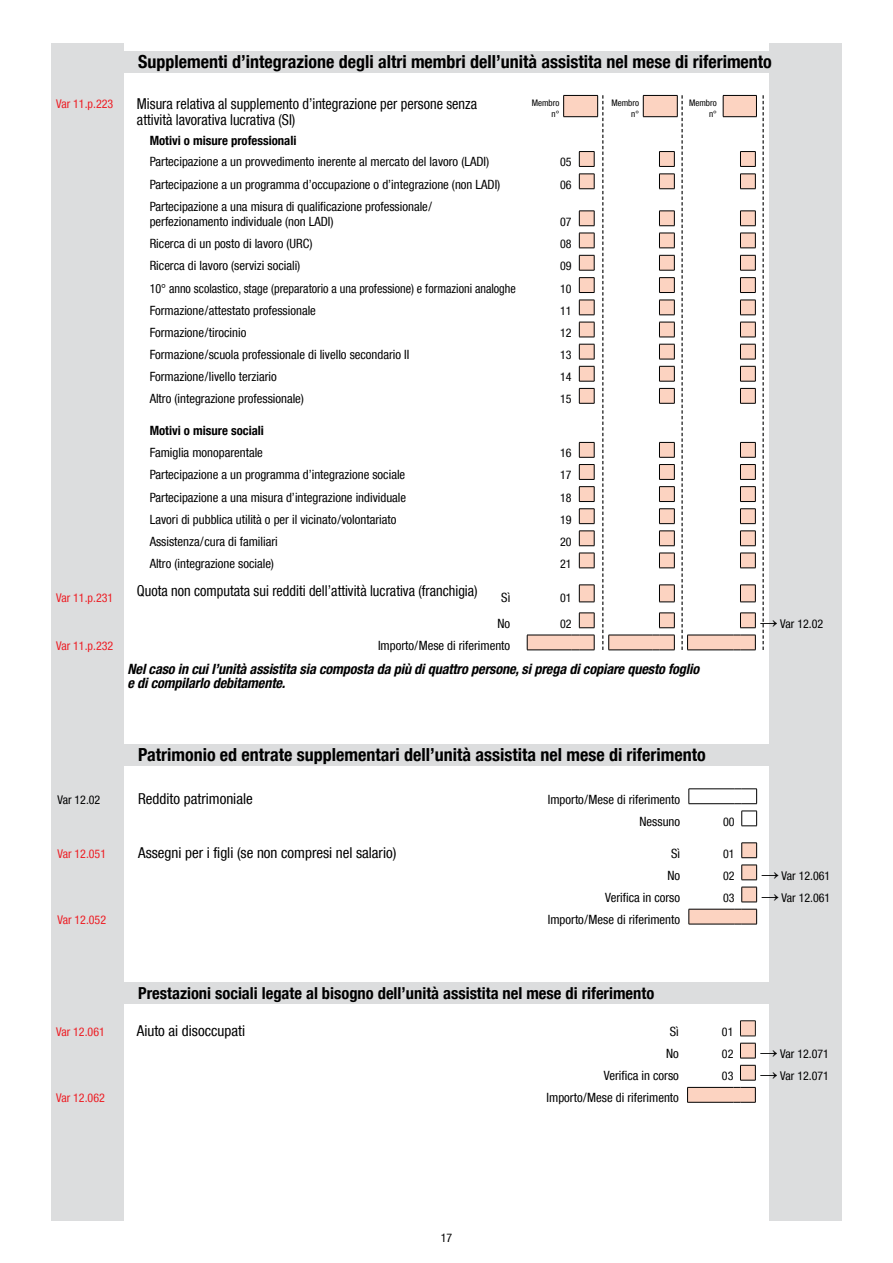
<style>
.page{position:relative;width:893px;height:1263px;background:#fff}
.page>*{position:absolute;margin:0;border:0;box-sizing:border-box;transform-origin:0 0}
.Text_10_12{font:700 condensed 18px "Helvetica Neue LT Com";color:#000}
.Text_10_12-2{font:700 condensed 16.5px "Helvetica Neue LT Com";color:#000}
.text_8_9{font:condensed 15px/16.5px "Helvetica Neue LT Com";color:#000;scale:.95 1}
.Text_10_12-3{font:condensed 15px "Helvetica Neue LT Com";color:#000}
.text_8_9-2{font:condensed 15px "Helvetica Neue LT Com";color:#000}
.text_8_9-3{font:italic 700 condensed 14.25px/14.2px "Helvetica Neue LT Com";letter-spacing:-.01em;color:#000}
.text_8_9-4{font:condensed 12.75px "Helvetica Neue LT Com";color:#000}
.text_8_9-5{font:condensed 12.75px "Helvetica Neue LT Com";color:#000;scale:.95 1}
.text_8_9-6{font:700 condensed 12.75px "Helvetica Neue LT Com";color:#000}
.text_8_9-7{font:condensed 12px "Helvetica Neue LT Com";color:#000}
.text_8_9-8{font:condensed 12px "Helvetica Neue LT Com";color:#ed1d24}
.text_8_9-9{font:condensed 9px/10.5px "Helvetica Neue LT Com";color:#000;text-align:right}
.s1{font-family:"Times New Roman";font-weight:700;font-stretch:normal;font-size:18px}
</style>
<div class="page">
<div style="left:51px;top:43px;width:72px;height:1177px;background:#dcddde"></div>
<div style="left:770px;top:43px;width:72px;height:1177px;background:#dcddde"></div>
<svg style="left:527px;top:634px;width:36px;height:16px"></svg>
<svg style="left:527px;top:636px;width:1px;height:14px"></svg>
<hr style="left:527px;top:635px;width:44px;height:1px;background:#000">
<hr style="left:527px;top:650px;width:44px;height:1px;background:#000">
<svg style="left:763px;top:95px;width:1px;height:555px"></svg>
<div style="left:119px;top:51px;width:685px;height:21px;background:#dcddde"></div>
<div style="left:119px;top:744px;width:654px;height:21px;background:#dcddde"></div>
<svg style="left:687px;top:1020px;width:69px;height:83px"></svg>
<div style="left:119px;top:982px;width:656px;height:21px;background:#dcddde"></div>
<svg style="left:563px;top:95px;width:194px;height:556px"></svg>
<svg style="left:741px;top:811px;width:16px;height:15px"></svg>
<svg style="left:689px;top:789px;width:1px;height:14px"></svg>
<hr style="left:689px;top:788px;width:46px;height:1px;background:#000">
<hr style="left:689px;top:803px;width:46px;height:1px;background:#000">
<svg style="left:735px;top:788px;width:22px;height:16px"></svg>
<svg style="left:689px;top:842px;width:68px;height:83px"></svg>
<p class="Text_10_12" style="left:138px;top:51px;width:635px">Supplementi d’integrazione degli altri membri dell’unità assistita nel mese di riferimento</p>
<p class="text_8_9-8" style="left:56px;top:97px;width:59px">Var 11.p.223</p>
<p class="text_8_9" style="left:137px;top:95px;width:359px">Misura relativa al supplemento d’integrazione per persone senza attività lavorativa lucrativa (SI)</p>
<p class="text_8_9-6" style="left:150px;top:133px;width:148px">Motivi o misure professionali</p>
<p class="text_8_9-4" style="left:150px;top:154px;width:341px">Partecipazione a un provvedimento inerente al mercato del lavoro (LADI)</p>
<p class="text_8_9-7" style="left:560px;top:155px;width:13px">05</p>
<p class="text_8_9-4" style="left:150px;top:177px;width:352px">Partecipazione a un programma d’occupazione o d’integrazione (non LADI)</p>
<p class="text_8_9-7" style="left:560px;top:177px;width:13px">06</p>
<p class="text_8_9-4" style="left:150px;top:199px;width:284px">Partecipazione a una misura di qualificazione professionale/</p>
<p class="text_8_9-4" style="left:150px;top:214px;width:185px">perfezionamento individuale (non LADI)</p>
<p class="text_8_9-7" style="left:560px;top:214px;width:13px">07</p>
<p class="text_8_9-4" style="left:150px;top:236px;width:164px">Ricerca di un posto di lavoro (URC)</p>
<p class="text_8_9-7" style="left:560px;top:237px;width:13px">08</p>
<p class="text_8_9-4" style="left:150px;top:258px;width:152px">Ricerca di lavoro (servizi sociali)</p>
<p class="text_8_9-7" style="left:560px;top:259px;width:13px">09</p>
<p class="text_8_9-5" style="left:150px;top:280px;width:387px">10° anno scolastico, stage (preparatorio a una professione) e formazioni analoghe</p>
<p class="text_8_9-7" style="left:560px;top:281px;width:13px">10</p>
<p class="text_8_9-4" style="left:150px;top:303px;width:168px">Formazione/attestato professionale</p>
<p class="text_8_9-7" style="left:560px;top:303px;width:13px">11</p>
<p class="text_8_9-4" style="left:150px;top:325px;width:98px">Formazione/tirocinio</p>
<p class="text_8_9-7" style="left:560px;top:326px;width:13px">12</p>
<p class="text_8_9-4" style="left:150px;top:347px;width:261px">Formazione/scuola professionale di livello secondario II</p>
<p class="text_8_9-7" style="left:560px;top:348px;width:13px">13</p>
<p class="text_8_9-4" style="left:150px;top:369px;width:129px">Formazione/livello terziario</p>
<p class="text_8_9-7" style="left:560px;top:370px;width:13px">14</p>
<p class="text_8_9-4" style="left:150px;top:391px;width:156px">Altro (integrazione professionale)</p>
<p class="text_8_9-7" style="left:560px;top:392px;width:13px">15</p>
<p class="text_8_9-6" style="left:150px;top:423px;width:116px">Motivi o misure sociali</p>
<p class="text_8_9-4" style="left:150px;top:445px;width:115px">Famiglia monoparentale</p>
<p class="text_8_9-7" style="left:560px;top:446px;width:13px">16</p>
<p class="text_8_9-4" style="left:150px;top:467px;width:257px">Partecipazione a un programma d’integrazione sociale</p>
<p class="text_8_9-7" style="left:560px;top:468px;width:13px">17</p>
<p class="text_8_9-4" style="left:150px;top:489px;width:258px">Partecipazione a una misura d’integrazione individuale</p>
<p class="text_8_9-7" style="left:560px;top:490px;width:13px">18</p>
<p class="text_8_9-4" style="left:150px;top:512px;width:248px">Lavori di pubblica utilità o per il vicinato/volontariato</p>
<p class="text_8_9-7" style="left:560px;top:512px;width:13px">19</p>
<p class="text_8_9-4" style="left:150px;top:534px;width:130px">Assistenza/cura di familiari</p>
<p class="text_8_9-7" style="left:560px;top:534px;width:13px">20</p>
<p class="text_8_9-4" style="left:150px;top:556px;width:126px">Altro (integrazione sociale)</p>
<p class="text_8_9-7" style="left:560px;top:556px;width:13px">21</p>
<p class="text_8_9-8" style="left:56px;top:591px;width:59px">Var 11.p.231</p>
<p class="text_8_9-9" style="left:532px;top:98px;width:29px">Membro n°</p>
<p class="text_8_9-9" style="left:611px;top:98px;width:29px">Membro n°</p>
<p class="text_8_9-9" style="left:689px;top:98px;width:29px">Membro n°</p>
<p class="text_8_9" style="left:137px;top:582px;width:360px">Quota non computata sui redditi dell’attività lucrativa (franchigia)</p>
<p class="text_8_9-4" style="left:501px;top:590px;width:10px">Sì</p>
<p class="text_8_9-7" style="left:560px;top:591px;width:13px">01</p>
<p class="text_8_9-4" style="left:497px;top:616px;width:14px">No</p>
<p class="text_8_9-7" style="left:560px;top:616px;width:13px">02</p>
<p class="text_8_9-7" style="left:760px;top:616px;width:65px"><span class="s1">→</span> Var 12.02</p>
<p class="text_8_9-8" style="left:56px;top:638px;width:59px">Var 11.p.232</p>
<p class="text_8_9-4" style="left:378px;top:638px;width:134px">Importo/Mese di riferimento</p>
<p class="text_8_9-3" style="left:128px;top:662px;width:573px">Nel caso in cui l’unità assistita sia composta da più di quattro persone, si prega di copiare questo foglio e di compilarlo debitamente.</p>
<p class="Text_10_12" style="left:138px;top:744px;width:569px">Patrimonio ed entrate supplementari dell’unità assistita nel mese di riferimento</p>
<p class="text_8_9-7" style="left:57px;top:792px;width:45px">Var 12.02</p>
<p class="text_8_9-2" style="left:138px;top:789px;width:116px">Reddito patrimoniale</p>
<p class="text_8_9-4" style="left:548px;top:792px;width:134px">Importo/Mese di riferimento</p>
<p class="text_8_9-4" style="left:639px;top:814px;width:42px">Nessuno</p>
<p class="text_8_9-7" style="left:723px;top:814px;width:13px">00</p>
<p class="text_8_9-8" style="left:57px;top:846px;width:50px">Var 12.051</p>
<p class="Text_10_12-3" style="left:138px;top:843px;width:260px">Assegni per i figli (se non compresi nel salario)</p>
<p class="text_8_9-4" style="left:671px;top:846px;width:10px">Sì</p>
<p class="text_8_9-7" style="left:723px;top:846px;width:13px">01</p>
<p class="text_8_9-4" style="left:667px;top:868px;width:14px">No</p>
<p class="text_8_9-7" style="left:723px;top:868px;width:13px">02</p>
<p class="text_8_9-7" style="left:761px;top:868px;width:71px"><span class="s1">→</span> Var 12.061</p>
<p class="text_8_9-4" style="left:605px;top:890px;width:77px">Verifica in corso</p>
<p class="text_8_9-7" style="left:723px;top:891px;width:13px">03</p>
<p class="text_8_9-7" style="left:761px;top:891px;width:71px"><span class="s1">→</span> Var 12.061</p>
<p class="text_8_9-8" style="left:57px;top:913px;width:50px">Var 12.052</p>
<p class="text_8_9-4" style="left:548px;top:912px;width:134px">Importo/Mese di riferimento</p>
<p class="Text_10_12-2" style="left:138px;top:983px;width:518px">Prestazioni sociali legate al bisogno dell’unità assistita nel mese di riferimento</p>
<p class="text_8_9-8" style="left:56px;top:1025px;width:50px">Var 12.061</p>
<p class="text_8_9-2" style="left:137px;top:1022px;width:110px">Aiuto ai disoccupati</p>
<p class="text_8_9-4" style="left:670px;top:1024px;width:10px">Sì</p>
<p class="text_8_9-7" style="left:722px;top:1025px;width:13px">01</p>
<p class="text_8_9-4" style="left:666px;top:1046px;width:14px">No</p>
<p class="text_8_9-7" style="left:722px;top:1047px;width:13px">02</p>
<p class="text_8_9-7" style="left:760px;top:1047px;width:71px"><span class="s1">→</span> Var 12.071</p>
<p class="text_8_9-4" style="left:604px;top:1068px;width:77px">Verifica in corso</p>
<p class="text_8_9-7" style="left:722px;top:1069px;width:13px">03</p>
<p class="text_8_9-7" style="left:760px;top:1069px;width:71px"><span class="s1">→</span> Var 12.071</p>
<p class="text_8_9-8" style="left:56px;top:1091px;width:50px">Var 12.062</p>
<p class="text_8_9-4" style="left:547px;top:1090px;width:134px">Importo/Mese di riferimento</p>
<p class="text_8_9-7" style="left:441px;top:1230px;width:13px">17</p>
</div>
